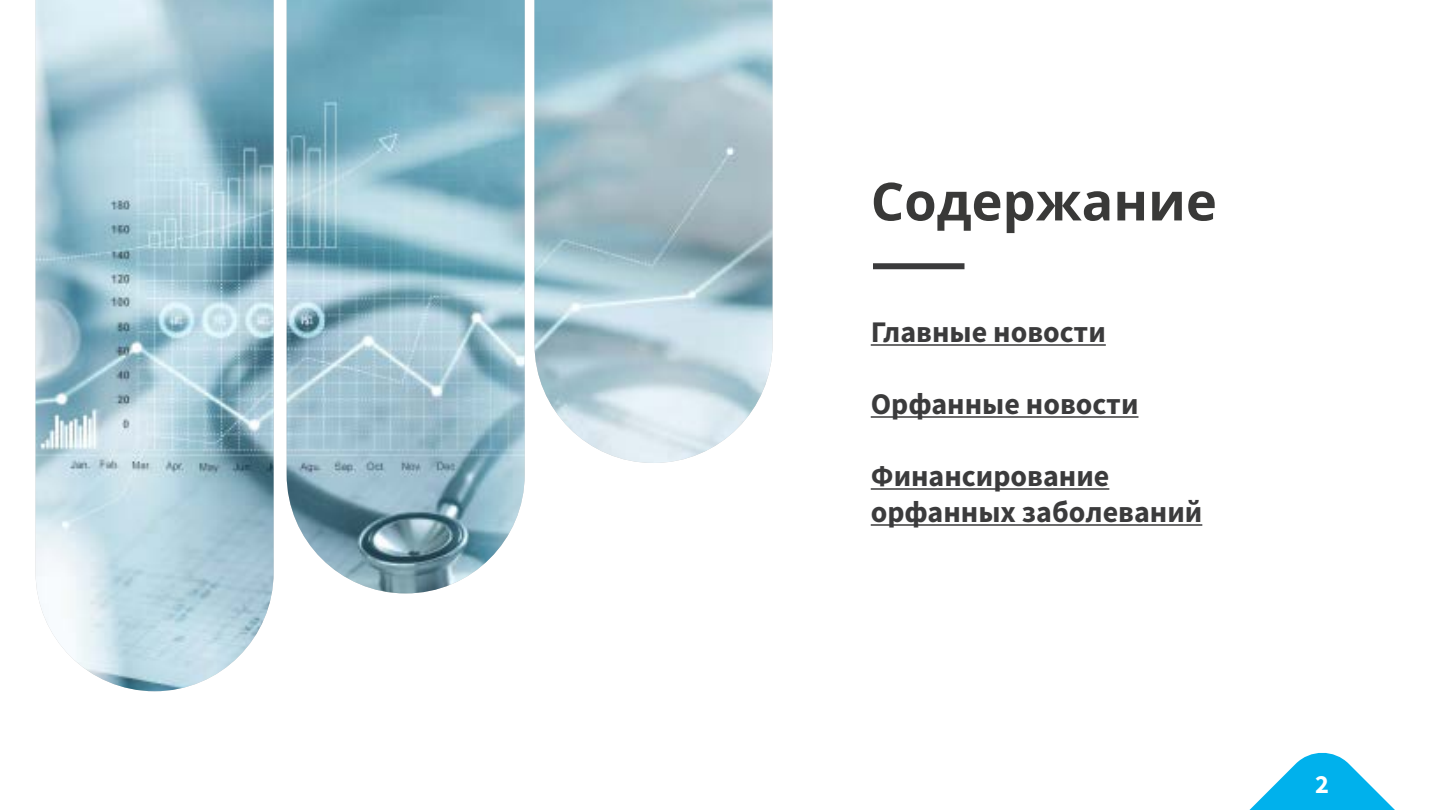
<style>
.page{position:relative;width:1440px;height:810px;background:#fff}
.page>*{position:absolute;margin:0;border:0;box-sizing:border-box;transform-origin:0 0}
.t1{font:700 52.5px "Open Sans";color:#393938}
.t2{font:700 30px/36px "Source Sans Pro";color:#3b3b3c}
.t3{font:700 26.25px "Source Sans Pro";color:#fff}
</style>
<div class="page">
<img style="left:36px;top:0;width:736px;height:691px">
<svg style="left:1249px;top:752px;width:146px;height:58px"></svg>
<hr style="left:871px;top:344px;width:235px;height:2px;background:#3b3b3c">
<hr style="left:871px;top:416px;width:267px;height:2px;background:#3b3b3c">
<hr style="left:871px;top:488px;width:238px;height:2px;background:#3b3b3c">
<hr style="left:871px;top:524px;width:331px;height:2px;background:#3b3b3c">
<div style="left:873px;top:263px;width:91px;height:6px;background:#3b3b3c"></div>
<h1 class="t1" style="left:871px;top:164px;width:348px">Содержание</h1>
<p class="t2" style="left:871px;top:314px;width:237px">Главные новости</p>
<p class="t2" style="left:871px;top:386px;width:269px">Орфанные новости</p>
<p class="t2" style="left:871px;top:458px;width:333px">Финансирование орфанных заболеваний</p>
<p class="t3" style="left:1315px;top:766px;width:15px">2</p>
</div>
